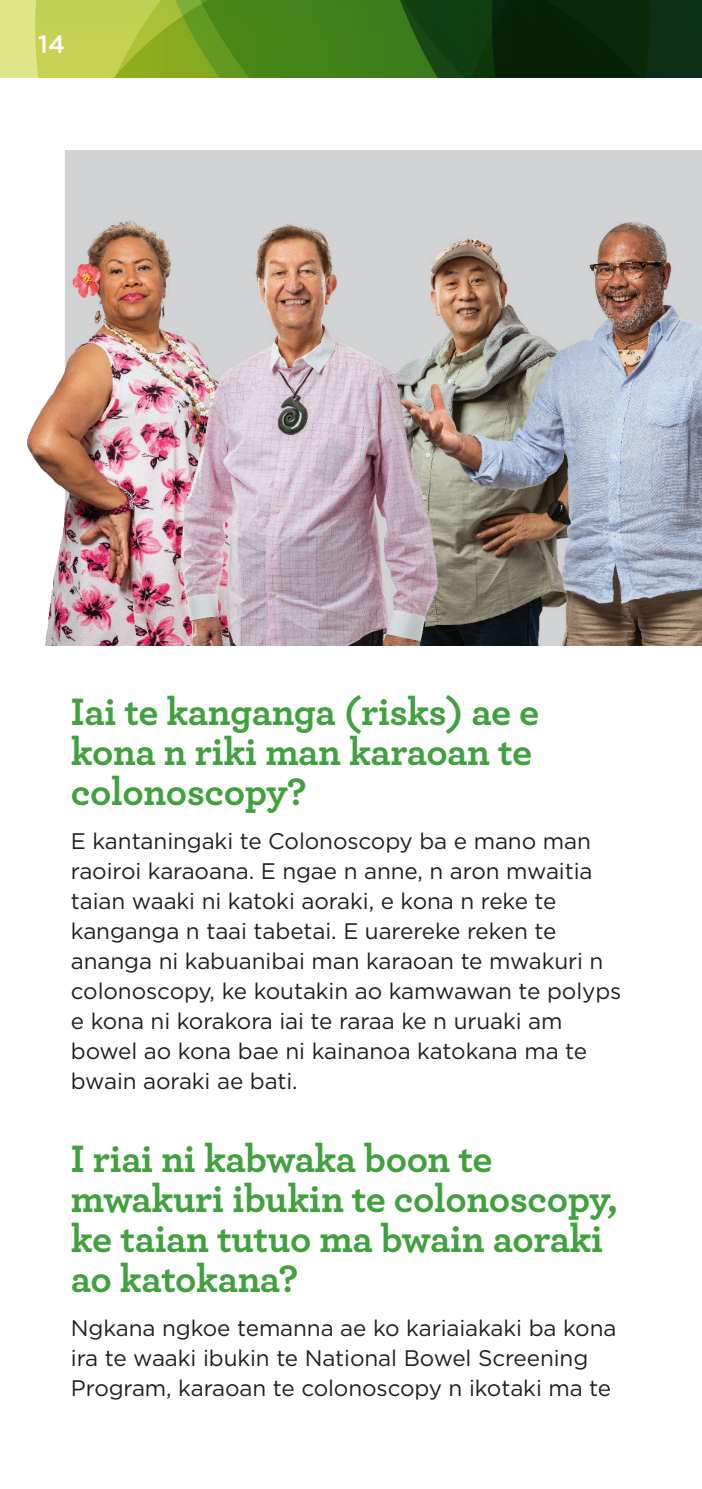
<style>
.page{position:relative;width:702px;height:1489px;background:#fff}
.page>*{position:absolute;margin:0;border:0;box-sizing:border-box;transform-origin:0 0}
.t1{font:700 40px/40px "Archer";letter-spacing:-.015em;color:#40a13e}
.t2{font:500 25px "Gotham";color:#fff}
.t3{font:22.5px/30px "Gotham";letter-spacing:-.005em;color:#231f20}
</style>
<div class="page">
<div style="left:0;top:0;width:31px;height:78px;background:#dee687"></div>
<div style="left:35px;top:0;width:48px;height:78px;background:#c5d252"></div>
<svg style="left:83px;top:0;width:619px;height:78px;background:#3d671a"></svg>
<img style="left:27px;top:151px;width:675px;height:494px">
<p class="t2" style="left:38px;top:28px;width:28px">14</p>
<h1 class="t1" style="left:71px;top:689px;width:470px">Iai te kanganga (risks) ae e kona n riki man karaoan te colonoscopy?</h1>
<p class="t3" style="left:71px;top:825px;width:552px">E kantaningaki te Colonoscopy ba e mano man raoiroi karaoana. E ngae n anne, n aron mwaitia taian waaki ni katoki aoraki, e kona n reke te kanganga n taai tabetai. E uarereke reken te ananga ni kabuanibai man karaoan te mwakuri n colonoscopy, ke koutakin ao kamwawan te polyps e kona ni korakora iai te raraa ke n uruaki am bowel ao kona bae ni kainanoa katokana ma te bwain aoraki ae bati.</p>
<h1 class="t1" style="left:71px;top:1135px;width:548px">I riai ni kabwaka boon te mwakuri ibukin te colonoscopy, ke taian tutuo ma bwain aoraki ao katokana?</h1>
<p class="t3" style="left:71px;top:1312px;width:547px">Ngkana ngkoe temanna ae ko kariaiakaki ba kona ira te waaki ibukin te National Bowel Screening<br>Program, karaoan te colonoscopy n ikotaki ma te</p>
</div>
